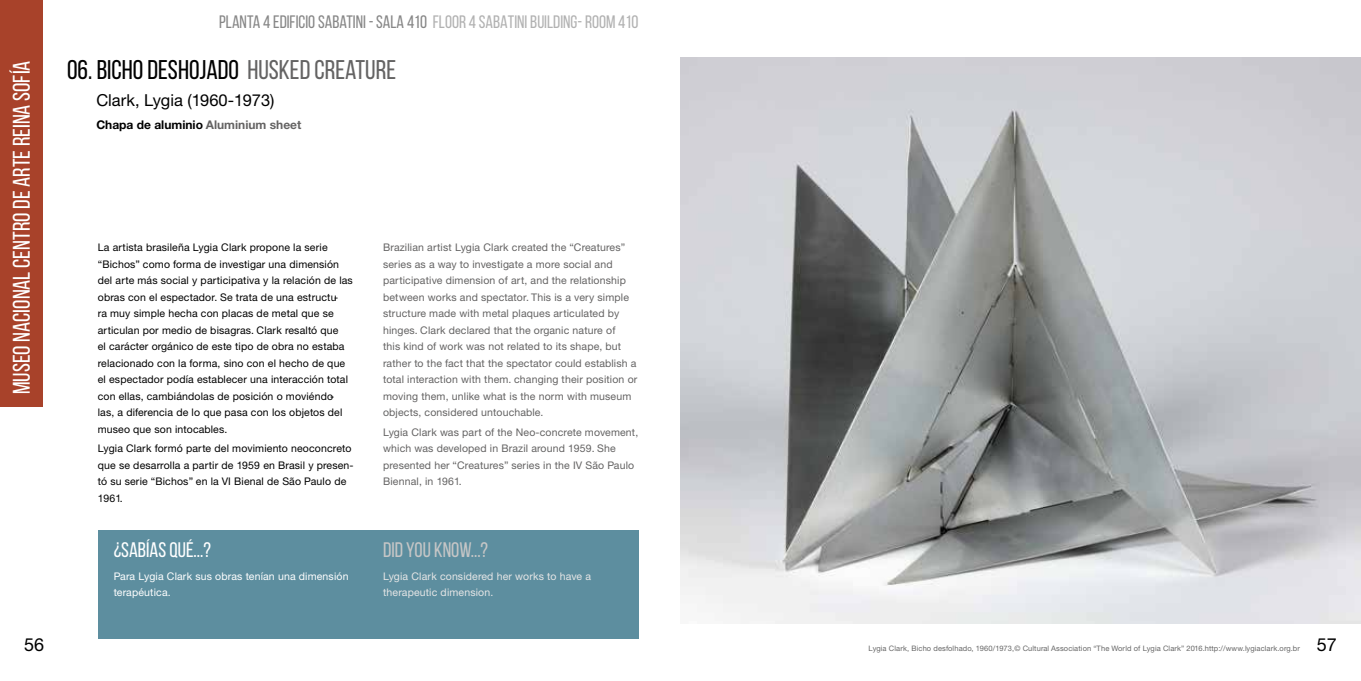
<style>
.page{position:relative;width:1361px;height:681px;background:#fff}
.page>*{position:absolute;margin:0;border:0;box-sizing:border-box;transform-origin:0 0}
.t1{font:27px "Bebas Neue";color:#000}
.t2{font:24px "Bebas Neue";color:#fff}
.t3{font:21px "Bebas Neue";color:#fff}
.t4{font:21px "Bebas Neue";color:#c6c6c6}
.t5{font:18px "Bebas Neue";color:#878787}
.t6{font:18px "Helvetica Neue LT Std";color:#000}
.t7{font:16.5px "Helvetica Neue LT Std";color:#000}
.t8{font:700 12px "Helvetica Neue LT Std";color:#000}
.t9{font:10.5px/16.5px "Helvetica Neue LT Std";letter-spacing:.015em;color:#000}
.t10{font:10.5px/16.5px "Helvetica Neue LT Std";letter-spacing:.015em;color:#646363}
.t11{font:10.5px/16.5px "Helvetica Neue LT Std";letter-spacing:.015em;color:#e6e6e6}
.t12{font:10.5px/16.5px "Helvetica Neue LT Std";letter-spacing:.015em;color:#fff}
.t13{font:7.5px "Helvetica Neue LT Std";letter-spacing:.015em;color:#666}
.s1{color:#b2b2b2}
.s2{color:#646363}
</style>
<div class="page">
<div style="left:98px;top:529px;width:540px;height:109px;background:#5d8e9f"></div>
<div style="left:0;top:0;width:43px;height:406px;background:#a8422a"></div>
<img style="left:680px;top:58px;width:681px;height:564px">
<h2 class="t2" style="left:9px;top:394px;width:335px;rotate:-90deg">MUSEO NACIONAL CENTRO DE ARTE REINA SOFÍA</h2>
<h3 class="t5" style="left:219px;top:12px;width:421px">PLANTA 4 EDIFICIO SABATINI - SALA 410 <span class="s1">FLOOR 4 SABATINI BUILDING- ROOM 410</span></h3>
<h1 class="t1" style="left:67px;top:55px;width:330px">06. BICHO DESHOJADO <span class="s2">HUSKED CREATURE</span></h1>
<h3 class="t7" style="left:96px;top:90px;width:180px">Clark, Lygia (1960-1973)</h3>
<p class="t8" style="left:96px;top:117px;width:206px">Chapa de aluminio <span class="s2">Aluminium sheet</span></p>
<p class="t9" style="left:98px;top:239px;width:256px">La artista brasileña Lygia Clark propone la serie “Bichos” como forma de investigar una dimensión del arte más social y participativa y la relación de las obras con el espectador. Se trata de una estructu-<br>ra muy simple hecha con placas de metal que se articulan por medio de bisagras. Clark resaltó que<br>el carácter orgánico de este tipo de obra no estaba relacionado con la forma, sino con el hecho de que el espectador podía establecer una interacción total con ellas, cambiándolas de posición o moviéndo&shy;las, a diferencia de lo que pasa con los objetos del museo que son intocables.</p>
<p class="t9" style="left:98px;top:440px;width:257px">Lygia Clark formó parte del movimiento neoconcreto que se desarrolla a partir de 1959 en Brasil y presen&shy;tó su serie “Bichos” en la VI Bienal de São Paulo de 1961.</p>
<p class="t10" style="left:383px;top:239px;width:256px">Brazilian artist Lygia Clark created the “Creatures” series as a way to investigate a more social and participative dimension of art, and the relationship between works and spectator. This is a very simple structure made with metal plaques articulated by hinges. Clark declared that the organic nature of<br>this kind of work was not related to its shape, but rather to the fact that the spectator could establish a total interaction with them. changing their position or moving them, unlike what is the norm with museum objects, considered untouchable.</p>
<p class="t10" style="left:383px;top:423px;width:257px">Lygia Clark was part of the Neo-concrete movement, which was developed in Brazil around 1959. She presented her “Creatures” series in the IV São Paulo Biennal, in 1961.</p>
<h3 class="t3" style="left:114px;top:537px;width:99px">¿SABÍAS QUÉ...?</h3>
<h3 class="t4" style="left:383px;top:537px;width:107px">DID YOU KNOW...?</h3>
<p class="t12" style="left:114px;top:567px;width:236px">Para Lygia Clark sus obras tenían una dimensión terapéutica.</p>
<p class="t11" style="left:383px;top:567px;width:209px">Lygia Clark considered her works to have a therapeutic dimension.</p>
<h3 class="t6" style="left:24px;top:634px;width:22px">56</h3>
<h3 class="t6" style="left:1316px;top:634px;width:22px">57</h3>
<p class="t13" style="left:868px;top:644px;width:433px">Lygia Clark, Bicho desfolhado, 1960/1973,© Cultural Association “The World of Lygia Clark” 2016.http://www.lygiaclark.org.br</p>
</div>
